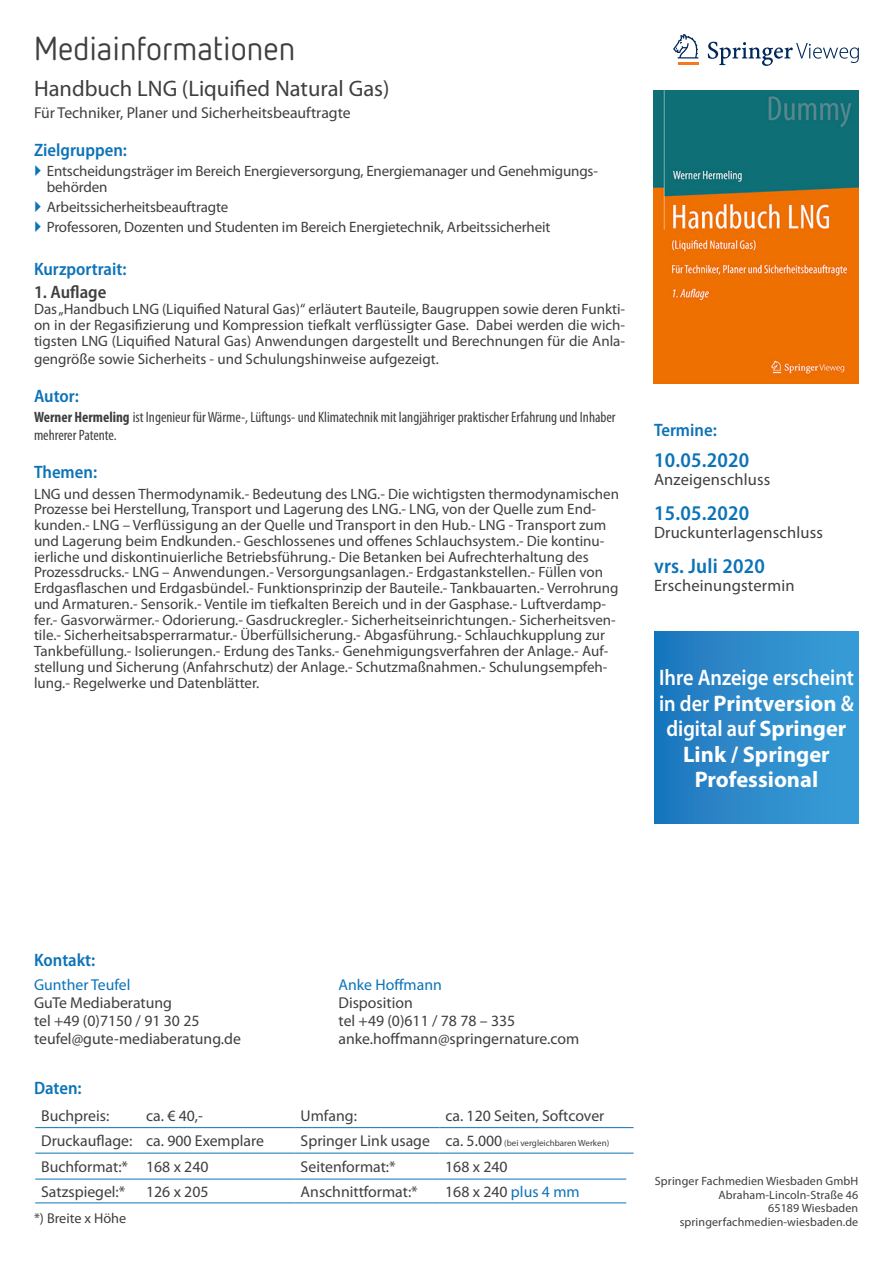
<style>
.page{position:relative;width:893px;height:1263px;background:#fff}
.page>*{position:absolute;margin:0;border:0;box-sizing:border-box;transform-origin:0 0}
.t1{font:33px "Netto OT";color:#3f3f3f}
.IN-M_streamer{font:700 22.5px/25.5px "Myriad Pro";color:#fff;text-align:center}
.Buchtitel{font:22.5px "Myriad Pro";color:#3f3f3f}
.AS_DU_ET{font:600 semi-condensed 21px "Myriad Pro";letter-spacing:.01em;color:#0c73b7}
.Zwischenüberschrift{font:600 semi-condensed 18px "Myriad Pro";color:#0c73b7}
.Fließtext{font:600 semi-condensed 18px "Myriad Pro";color:#3f3f3f}
.AS_DU_ET-2{font:16.5px "Myriad Pro";letter-spacing:.01em;color:#3f3f3f}
.Tabelle_Daten_Seite{font:15.75px "Myriad Pro";color:#3f3f3f}
.Fließtext-2{font:15.75px "Myriad Pro";color:#3f3f3f}
.Fließtext-3{font:15.75px "Myriad Pro";color:#0c73b7}
.Zwischenüberschrift-2{font:15px/15.8px "Myriad Pro";color:#3f3f3f}
.Fließtext-4{font:15px/15.8px "Myriad Pro";color:#3f3f3f;text-align:justify}
.Fließtext-5{font:condensed 15px/18px "Myriad Pro";color:#3f3f3f}
.Fließtext_Druckunter{font:14.25px "Myriad Pro";color:#3f3f3f}
.t2{font:12px/13.5px "Myriad Pro";letter-spacing:.01em;color:#3f3f3f;text-align:right}
.Tabelle_Daten_Seite-2{font:9px "Myriad Pro";color:#3f3f3f}
.s1{font-weight:700}
.s2{font-weight:600}
.s3{font-size:15.75px}
.s4{color:#0c73b7}
</style>
<div class="page">
<hr style="left:35px;top:1179px;width:105px;height:1px;background:#0c73b7">
<hr style="left:140px;top:1179px;width:155px;height:1px;background:#0c73b7">
<hr style="left:295px;top:1179px;width:144px;height:1px;background:#0c73b7">
<hr style="left:439px;top:1179px;width:187px;height:1px;background:#0c73b7">
<hr style="left:35px;top:1202px;width:105px;height:1px;background:#0c73b7">
<hr style="left:140px;top:1202px;width:155px;height:1px;background:#0c73b7">
<hr style="left:295px;top:1202px;width:144px;height:1px;background:#0c73b7">
<hr style="left:439px;top:1202px;width:187px;height:1px;background:#0c73b7">
<svg style="left:673px;top:34px;width:25px;height:24px"></svg>
<hr style="left:678px;top:62px;width:20px;height:3px;background:#f47921">
<svg style="left:708px;top:42px;width:151px;height:24px"></svg>
<hr style="left:35px;top:1127px;width:105px;height:1px;background:#0c73b7">
<hr style="left:140px;top:1127px;width:155px;height:1px;background:#0c73b7">
<hr style="left:295px;top:1127px;width:144px;height:1px;background:#0c73b7">
<hr style="left:439px;top:1127px;width:195px;height:1px;background:#0c73b7">
<hr style="left:35px;top:1153px;width:105px;height:1px;background:#0c73b7">
<hr style="left:140px;top:1153px;width:155px;height:1px;background:#0c73b7">
<hr style="left:295px;top:1153px;width:144px;height:1px;background:#0c73b7">
<hr style="left:439px;top:1153px;width:195px;height:1px;background:#0c73b7">
<img style="left:653px;top:90px;width:205px;height:294px">
<div style="left:654px;top:632px;width:205px;height:192px;background:linear-gradient(to right,#1e77bd,#3b9fd8)"></div>
<h1 class="t1" style="left:34px;top:28px;width:263px">Mediainformationen</h1>
<p class="Buchtitel" style="left:34px;top:76px;width:357px">Handbuch LNG (Liquified Natural Gas)</p>
<p class="Fließtext-2" style="left:34px;top:104px;width:318px">Für Techniker, Planer und Sicherheitsbeauftragte</p>
<p class="Zwischenüberschrift" style="left:34px;top:140px;width:95px">Zielgruppen:</p>
<p class="Zwischenüberschrift-2" style="left:47px;top:163px;width:553px">Entscheidungsträger im Bereich Energieversorgung, Energiemanager und Genehmigungs&shy;behörden</p>
<p class="Zwischenüberschrift-2" style="left:47px;top:199px;width:183px">Arbeitssicherheitsbeauftragte</p>
<p class="Zwischenüberschrift-2" style="left:47px;top:220px;width:505px">Professoren, Dozenten und Studenten im Bereich Energietechnik, Arbeitssicherheit</p>
<p class="Zwischenüberschrift" style="left:34px;top:259px;width:94px">Kurzportrait:</p>
<p class="Fließtext" style="left:34px;top:282px;width:74px">1. Auflage</p>
<p class="Fließtext-4" style="left:34px;top:301px;width:593px">Das „Handbuch LNG (Liquified Natural Gas)“ erläutert Bauteile, Baugruppen sowie deren Funkti&shy;on in der Regasifizierung und Kompression tiefkalt verflüssigter Gase. Dabei werden die wich&shy;tigsten LNG (Liquified Natural Gas) Anwendungen dargestellt und Berechnungen für die Anla-</p>
<p class="Fließtext-4" style="left:34px;top:351px;width:406px">gengröße sowie Sicherheits - und Schulungshinweise aufgezeigt.</p>
<p class="Zwischenüberschrift" style="left:34px;top:386px;width:46px">Autor:</p>
<p class="Fließtext-5" style="left:34px;top:408px;width:583px"><span class="s1">Werner Hermeling</span> ist Ingenieur für Wärme-, Lüftungs- und Klimatechnik mit langjähriger praktischer Erfahrung und Inhaber mehrerer Patente.</p>
<p class="Zwischenüberschrift" style="left:34px;top:462px;width:65px">Themen:</p>
<p class="Zwischenüberschrift-2" style="left:34px;top:486px;width:586px">LNG und dessen Thermodynamik.- Bedeutung des LNG.- Die wichtigsten thermodynamischen Prozesse bei Herstellung, Transport und Lagerung des LNG.- LNG, von der Quelle zum End&shy;kunden.- LNG – Verflüssigung an der Quelle und Transport in den Hub.- LNG - Transport zum und Lagerung beim Endkunden.- Geschlossenes und offenes Schlauchsystem.- Die kontinu&shy;ierliche und diskontinuierliche Betriebsführung.- Die Betanken bei Aufrechterhaltung des Prozessdrucks.- LNG – Anwendungen.- Versorgungsanlagen.- Erdgastankstellen.- Füllen von Erdgasflaschen und Erdgasbündel.- Funktionsprinzip der Bauteile.- Tankbauarten.- Verrohrung und Armaturen.- Sensorik.- Ventile im tiefkalten Bereich und in der Gasphase.- Luftverdamp&shy;fer.- Gasvorwärmer.- Odorierung.- Gasdruckregler.- Sicherheitseinrichtungen.- Sicherheitsven&shy;tile.- Sicherheitsabsperrarmatur.- Überfüllsicherung.- Abgasführung.- Schlauchkupplung zur Tankbefüllung.- Isolierungen.- Erdung des Tanks.- Genehmigungsverfahren der Anlage.- Auf&shy;stellung und Sicherung (Anfahrschutz) der Anlage.- Schutzmaßnahmen.- Schulungsempfeh&shy;lung.- Regelwerke und Datenblätter.</p>
<p class="Zwischenüberschrift" style="left:654px;top:420px;width:64px">Termine:</p>
<p class="AS_DU_ET" style="left:654px;top:448px;width:97px">10.05.2020</p>
<p class="AS_DU_ET-2" style="left:654px;top:470px;width:118px">Anzeigenschluss</p>
<p class="AS_DU_ET" style="left:654px;top:501px;width:97px">15.05.2020</p>
<p class="AS_DU_ET-2" style="left:654px;top:523px;width:171px">Druckunterlagenschluss</p>
<p class="AS_DU_ET" style="left:654px;top:554px;width:112px">vrs. Juli 2020</p>
<p class="AS_DU_ET-2" style="left:654px;top:576px;width:142px">Erscheinungstermin</p>
<p class="IN-M_streamer" style="left:659px;top:665px;width:196px"><span class="s2">Ihre Anzeige erscheint in der</span> Printversion <span class="s2">&amp; digital auf</span> Springer<br>Link / Springer<br>Professional</p>
<p class="Zwischenüberschrift" style="left:34px;top:950px;width:63px">Kontakt:</p>
<p class="Fließtext-3" style="left:34px;top:976px;width:98px">Gunther Teufel</p>
<p class="Fließtext-2" style="left:34px;top:994px;width:140px">GuTe Mediaberatung</p>
<p class="Fließtext-2" style="left:34px;top:1012px;width:167px">tel +49 (0)7150 / 91 30 25</p>
<p class="Fließtext-2" style="left:34px;top:1030px;width:208px">teufel@gute-mediaberatung.de</p>
<p class="Fließtext-3" style="left:339px;top:976px;width:105px">Anke Hoffmann</p>
<p class="Fließtext-2" style="left:339px;top:994px;width:76px">Disposition</p>
<p class="Fließtext-2" style="left:339px;top:1012px;width:178px">tel +49 (0)611 / 78 78 – 335</p>
<p class="Fließtext-2" style="left:339px;top:1030px;width:242px">anke.hoffmann@springernature.com</p>
<p class="Zwischenüberschrift" style="left:34px;top:1078px;width:49px">Daten:</p>
<p class="Tabelle_Daten_Seite" style="left:41px;top:1107px;width:70px">Buchpreis:</p>
<p class="Tabelle_Daten_Seite" style="left:146px;top:1107px;width:58px">ca. € 40,-</p>
<p class="Tabelle_Daten_Seite" style="left:301px;top:1107px;width:58px">Umfang:</p>
<p class="Tabelle_Daten_Seite" style="left:445px;top:1107px;width:160px">ca. 120 Seiten, Softcover</p>
<p class="Tabelle_Daten_Seite" style="left:41px;top:1132px;width:93px">Druckauflage:</p>
<p class="Tabelle_Daten_Seite" style="left:146px;top:1132px;width:119px">ca. 900 Exemplare</p>
<p class="Tabelle_Daten_Seite" style="left:301px;top:1132px;width:131px">Springer Link usage</p>
<p class="Tabelle_Daten_Seite-2" style="left:445px;top:1138px;width:165px"><span class="s3">ca. 5.000</span> (bei vergleichbaren Werken)</p>
<p class="Tabelle_Daten_Seite" style="left:41px;top:1158px;width:88px">Buchformat:*</p>
<p class="Tabelle_Daten_Seite" style="left:146px;top:1158px;width:64px">168 x 240</p>
<p class="Tabelle_Daten_Seite" style="left:301px;top:1158px;width:97px">Seitenformat:*</p>
<p class="Tabelle_Daten_Seite" style="left:445px;top:1158px;width:64px">168 x 240</p>
<p class="Tabelle_Daten_Seite" style="left:41px;top:1183px;width:86px">Satzspiegel:*</p>
<p class="Tabelle_Daten_Seite" style="left:146px;top:1183px;width:64px">126 x 205</p>
<p class="Tabelle_Daten_Seite" style="left:301px;top:1183px;width:119px">Anschnittformat:*</p>
<p class="Tabelle_Daten_Seite" style="left:445px;top:1183px;width:136px">168 x 240 <span class="s4">plus 4 mm</span></p>
<p class="Fließtext_Druckunter" style="left:34px;top:1211px;width:94px">*) Breite x Höhe</p>
<p class="t2" style="left:655px;top:1175px;width:205px">Springer Fachmedien Wiesbaden GmbH<br>Abraham-Lincoln-Straße 46<br>65189 Wiesbaden springerfachmedien-wiesbaden.de</p>
</div>
